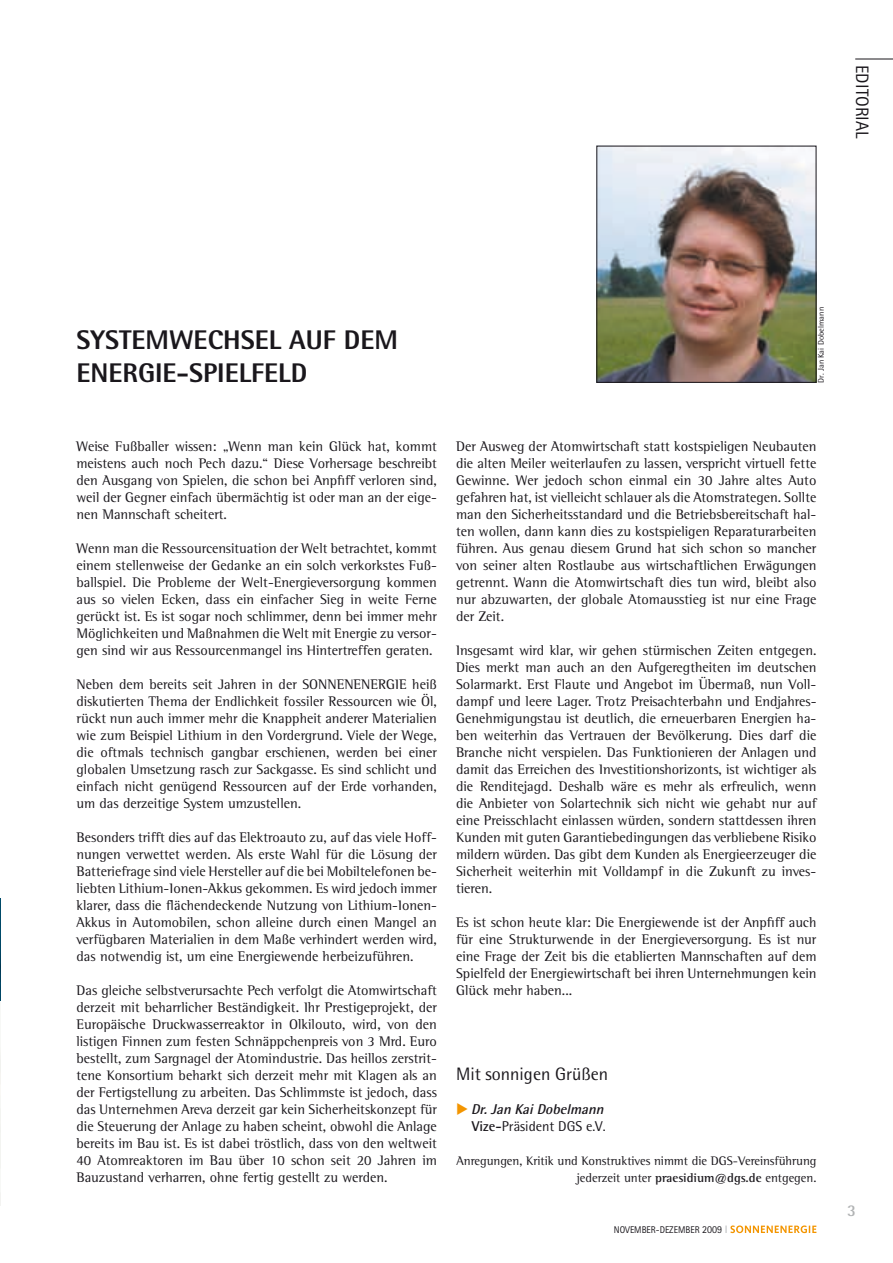
<style>
.page{position:relative;width:893px;height:1263px;background:#fff}
.page>*{position:absolute;margin:0;border:0;box-sizing:border-box;transform-origin:0 0}
.t1{font:800 27px/33px "Rotis Semi Sans Std";color:#1a171c}
.t2{font:18px "Rotis Semi Sans Std";color:#1a171c}
.t3{font:18px "Rotis Sans Serif Std";letter-spacing:.01em;color:#1a171c}
.t4{font:700 16.5px "Rotis Semi Sans Std";color:#b1b3b4}
.t5{font:14.25px/17px "Rotis Semi Serif Std";color:#1a171c;text-align:justify}
.t6{font:italic 700 14.25px/17px "Rotis Semi Sans Std";color:#1a171c;text-align:right}
.t7{font:12.75px/17px "Rotis Semi Serif Std";color:#1a171c;text-align:right}
.t8{font:9.75px "Rotis Sans Serif Std";color:#1a171c;scale:.95 1}
.t9{font:8.25px "Rotis Semi Sans Std";letter-spacing:.01em;color:#1a171c}
.s1{color:#f39500}
.s2{font-style:normal}
.s3{font-weight:400;font-style:normal}
.s4{font-weight:700}
.s5{font-size:10.65px}
.s6{font-size:10.8px;color:#b1b3b4}
</style>
<div class="page">
<svg style="left:730px;top:1225px;width:86px;height:8px"></svg>
<hr style="left:855px;top:59px;width:38px;height:1px;background:#1a171c">
<img style="left:598px;top:148px;width:216px;height:233px">
<div style="left:596px;top:146px;width:220px;height:237px;border:1px solid #1a171c"></div>
<img style="left:0;top:899px;width:1px;height:306px">
<p class="t3" style="left:873px;top:65px;width:76px;rotate:90deg">EDITORIAL</p>
<h1 class="t1" style="left:77px;top:322px;width:323px">SYSTEMWECHSEL AUF DEM<br>ENERGIE-SPIELFELD</h1>
<p class="t9" style="left:816px;top:383px;width:77px;rotate:-90deg">Dr. Jan Kai Dobelmann</p>
<p class="t5" style="left:77px;top:437px;width:362px">Weise Fußballer wissen: „Wenn man kein Glück hat, kommt meistens auch noch Pech dazu.“ Diese Vorhersage beschreibt den Ausgang von Spielen, die schon bei Anpfiff verloren sind, weil der Gegner einfach übermächtig ist oder man an der eige&shy;nen Mannschaft scheitert.</p>
<p class="t5" style="left:77px;top:539px;width:362px">Wenn man die Ressourcensituation der Welt betrachtet, kommt einem stellenweise der Gedanke an ein solch verkorkstes Fuß&shy;ballspiel. Die Probleme der Welt-Energieversorgung kommen aus so vielen Ecken, dass ein einfacher Sieg in weite Ferne gerückt ist. Es ist sogar noch schlimmer, denn bei immer mehr Möglichkeiten und Maßnahmen die Welt mit Energie zu versor&shy;gen sind wir aus Ressourcenmangel ins Hintertreffen geraten.</p>
<p class="t5" style="left:77px;top:676px;width:362px">Neben dem bereits seit Jahren in der SONNENENERGIE heiß diskutierten Thema der Endlichkeit fossiler Ressourcen wie Öl, rückt nun auch immer mehr die Knappheit anderer Materialien wie zum Beispiel Lithium in den Vordergrund. Viele der Wege, die oftmals technisch gangbar erschienen, werden bei einer globalen Umsetzung rasch zur Sackgasse. Es sind schlicht und einfach nicht genügend Ressourcen auf der Erde vorhanden, um das derzeitige System umzustellen.</p>
<p class="t5" style="left:77px;top:829px;width:362px">Besonders trifft dies auf das Elektroauto zu, auf das viele Hoff&shy;nungen verwettet werden. Als erste Wahl für die Lösung der Batteriefrage sind viele Hersteller auf die bei Mobiltelefonen be&shy;liebten Lithium-Ionen-Akkus gekommen. Es wird jedoch immer klarer, dass die flächendeckende Nutzung von Lithium-Ionen-Akkus in Automobilen, schon alleine durch einen Mangel an verfügbaren Materialien in dem Maße verhindert werden wird, das notwendig ist, um eine Energiewende herbeizuführen.</p>
<p class="t5" style="left:77px;top:982px;width:362px">Das gleiche selbstverursachte Pech verfolgt die Atomwirtschaft derzeit mit beharrlicher Beständigkeit. Ihr Prestigeprojekt, der Europäische Druckwasserreaktor in Olkilouto, wird, von den listigen Finnen zum festen Schnäppchenpreis von 3 Mrd. Euro bestellt, zum Sargnagel der Atomindustrie. Das heillos zerstrit&shy;tene Konsortium beharkt sich derzeit mehr mit Klagen als an der Fertigstellung zu arbeiten. Das Schlimmste ist jedoch, dass das Unternehmen Areva derzeit gar kein Sicherheitskonzept für die Steuerung der Anlage zu haben scheint, obwohl die Anlage bereits im Bau ist. Es ist dabei tröstlich, dass von den weltweit 40 Atomreaktoren im Bau über 10 schon seit 20 Jahren im Bauzustand verharren, ohne fertig gestellt zu werden.</p>
<p class="t5" style="left:456px;top:437px;width:362px">Der Ausweg der Atomwirtschaft statt kostspieligen Neubauten die alten Meiler weiterlaufen zu lassen, verspricht virtuell fette Gewinne. Wer jedoch schon einmal ein 30 Jahre altes Auto gefahren hat, ist vielleicht schlauer als die Atomstrategen. Sollte man den Sicherheitsstandard und die Betriebsbereitschaft hal&shy;ten wollen, dann kann dies zu kostspieligen Reparaturarbeiten führen. Aus genau diesem Grund hat sich schon so mancher von seiner alten Rostlaube aus wirtschaftlichen Erwägungen getrennt. Wann die Atomwirtschaft dies tun wird, bleibt also nur abzuwarten, der globale Atomausstieg ist nur eine Frage der Zeit.</p>
<p class="t5" style="left:456px;top:642px;width:362px">Insgesamt wird klar, wir gehen stürmischen Zeiten entgegen.<br>Dies merkt man auch an den Aufgeregtheiten im deutschen Solarmarkt. Erst Flaute und Angebot im Übermaß, nun Voll&shy;dampf und leere Lager. Trotz Preisachterbahn und Endjahres-Genehmigungstau ist deutlich, die erneuerbaren Energien ha&shy;ben weiterhin das Vertrauen der Bevölkerung. Dies darf die Branche nicht verspielen. Das Funktionieren der Anlagen und damit das Erreichen des Investitionshorizonts, ist wichtiger als die Renditejagd. Deshalb wäre es mehr als erfreulich, wenn die Anbieter von Solartechnik sich nicht wie gehabt nur auf eine Preisschlacht einlassen würden, sondern stattdessen ihren Kunden mit guten Garantiebedingungen das verbliebene Risiko mildern würden. Das gibt dem Kunden als Energieerzeuger die Sicherheit weiterhin mit Volldampf in die Zukunft zu inves&shy;tieren.</p>
<p class="t5" style="left:456px;top:914px;width:362px">Es ist schon heute klar: Die Energiewende ist der Anpfiff auch für eine Strukturwende in der Energieversorgung. Es ist nur eine Frage der Zeit bis die etablierten Mannschaften auf dem Spielfeld der Energiewirtschaft bei ihren Unternehmungen kein Glück mehr haben...</p>
<p class="t2" style="left:456px;top:1063px;width:154px">Mit sonnigen Grüßen</p>
<p class="t6" style="left:456px;top:1100px;width:152px"><span class="s1">◆</span> Dr.Jan KaiDobelmann<br><span class="s2">Vize-</span><span class="s3">Präsident DGS e.V.</span></p>
<p class="t7" style="left:457px;top:1152px;width:361px">Anregungen, Kritik und Konstruktives nimmt die DGS-Vereinsführung jederzeit unter <span class="s4">praesidium@dgs.de</span> entgegen.</p>
<p class="t8" style="left:614px;top:1223px;width:121px">NOVEMBER-DEZEMBER <span class="s5">2009</span> <span class="s6">I</span></p>
<p class="t4" style="left:847px;top:1200px;width:10px">3</p>
</div>
